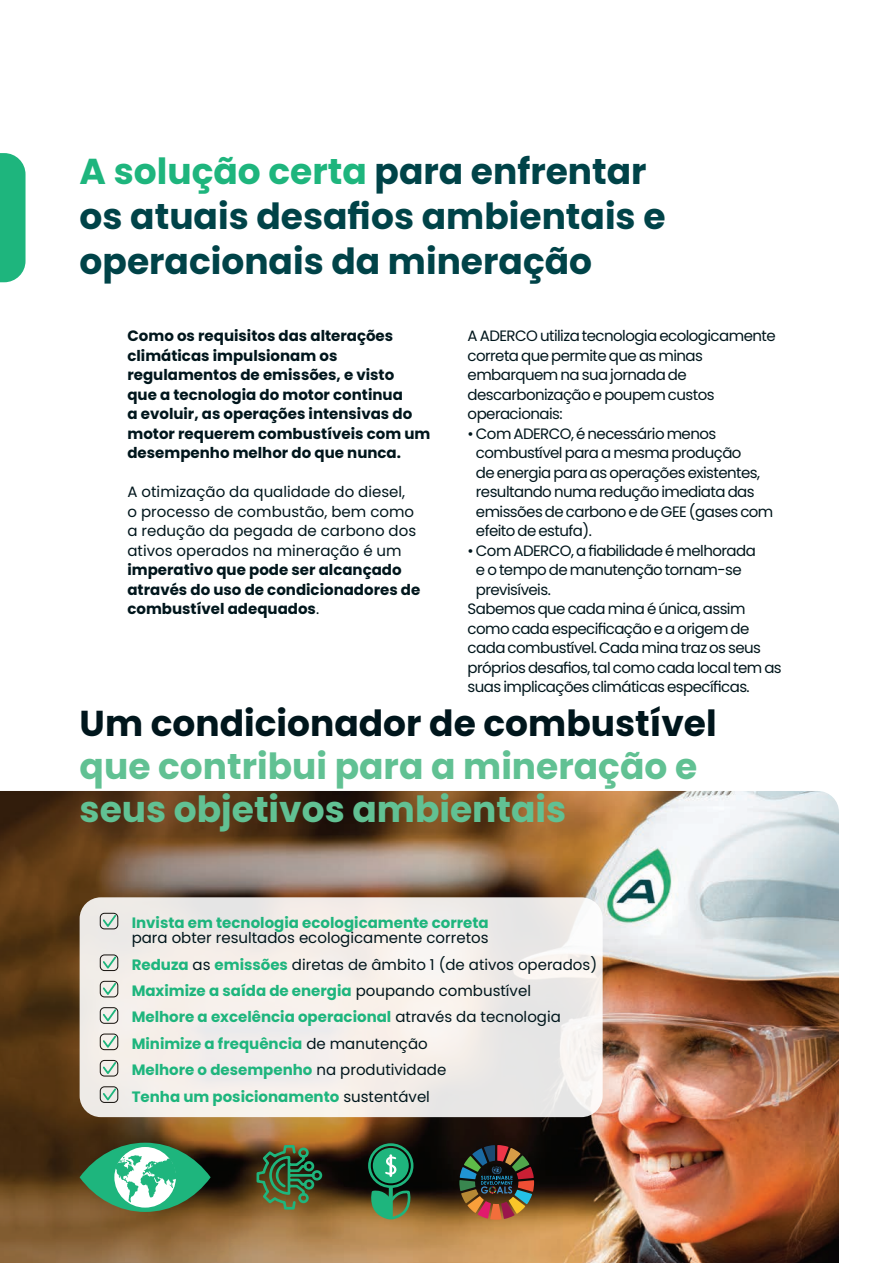
<style>
.page{position:relative;width:893px;height:1263px;background:#fff}
.page>*{position:absolute;margin:0;border:0;box-sizing:border-box;transform-origin:0 0}
.t1{font:700 36px/45px "Poppins";color:#004348}
.t2{font:700 36px/43.2px "Poppins";color:#61c193}
.t3{font:700 36px "Poppins";color:#00161c}
.t4{font:15px/19.5px "Poppins";letter-spacing:-.035em;color:#00161c}
.t5{font:15px/26.4px "Poppins";color:#00161c}
.t6{font:700 15px/19.5px "Poppins";color:#00161c}
.t7{font:700 15px "Poppins";color:#1eb57d}
.s1{color:#1eb57d}
.s2{font-weight:400}
.s3{font-weight:700;color:#1eb57d}
</style>
<div class="page">
<img style="left:0;top:791px;width:839px;height:472px">
<div style="left:80px;top:897px;width:523px;height:220px;background:linear-gradient(to right,#f2ece8,#f1eeec);border-radius:21px"></div>
<svg style="left:0;top:153px;width:26px;height:129px"></svg>
<div style="left:100px;top:913px;width:18px;height:16px;border:1px solid #00161c;border-radius:4px"></div>
<svg style="left:101px;top:913px;width:17px;height:16px"></svg>
<div style="left:100px;top:955px;width:18px;height:16px;border:1px solid #00161c;border-radius:4px"></div>
<svg style="left:101px;top:955px;width:17px;height:16px"></svg>
<div style="left:100px;top:981px;width:18px;height:16px;border:1px solid #00161c;border-radius:4px"></div>
<svg style="left:101px;top:981px;width:17px;height:16px"></svg>
<div style="left:100px;top:1007px;width:18px;height:16px;border:1px solid #00161c;border-radius:4px"></div>
<svg style="left:101px;top:1007px;width:17px;height:16px"></svg>
<div style="left:100px;top:1034px;width:18px;height:16px;border:1px solid #00161c;border-radius:4px"></div>
<svg style="left:101px;top:1034px;width:17px;height:16px"></svg>
<div style="left:100px;top:1060px;width:18px;height:16px;border:1px solid #00161c;border-radius:4px"></div>
<svg style="left:101px;top:1060px;width:17px;height:16px"></svg>
<div style="left:100px;top:1086px;width:18px;height:17px;border:1px solid #00161c;border-radius:4px"></div>
<svg style="left:101px;top:1087px;width:17px;height:16px"></svg>
<svg style="left:80px;top:1143px;width:131px;height:69px;fill:#1eb57d"></svg>
<div style="left:114px;top:1147px;width:62px;height:60px;background:#fff;border-radius:50%"></div>
<svg style="left:115px;top:1155px;width:62px;height:48px"></svg>
<svg style="left:255px;top:1144px;width:69px;height:67px"></svg>
<div style="left:368px;top:1143px;width:45px;height:45px;border:3px solid #1eb57d;border-radius:50%"></div>
<div style="left:373px;top:1148px;width:36px;height:35px;background:#1eb57d;border-radius:50%"></div>
<svg style="left:385px;top:1156px;width:11px;height:19px"></svg>
<hr style="left:389px;top:1155px;width:3px;height:21px;background:#fff">
<svg style="left:368px;top:1190px;width:46px;height:31px"></svg>
<img style="left:459px;top:1145px;width:75px;height:75px">
<h1 class="t1" style="left:80px;top:149px;width:587px"><span class="s1">A solução certa</span> para enfrentar os atuais desafios ambientais e operacionais da mineração</h1>
<p class="t6" style="left:127px;top:326px;width:304px">Como os requisitos das alterações climáticas impulsionam os regulamentos de emissões, e visto<br>que a tecnologia do motor continua<br>a evoluir, as operações intensivas do motor requerem combustíveis com um desempenho melhor do que nunca.</p>
<p class="t5" style="left:127px;top:482px;width:290px;line-height:19.5px">A otimização da qualidade do diesel, o processo de combustão, bem como a redução da pegada de carbono dos ativos operados na mineração é um</p>
<p class="t6" style="left:127px;top:560px;width:294px">imperativo que pode ser alcançado através do uso de condicionadores de combustível adequados<span class="s2">.</span></p>
<p class="t4" style="left:468px;top:326px;width:309px">A ADERCO utiliza tecnologia ecologicamente correta que permite que as minas embarquem na sua jornada de descarbonização e poupem custos operacionais:</p>
<p class="t4" style="left:476px;top:424px;width:299px;text-indent:-8px">• Com ADERCO, é necessário menos combustível para a mesma produção<br>de energia para as operações existentes, resultando numa redução imediata das emissões de carbono e de GEE (gases com efeito de estufa).</p>
<p class="t4" style="left:468px;top:541px;width:290px">• Com ADERCO, a fiabilidade é melhorada</p>
<p class="t4" style="left:476px;top:560px;width:267px">e o tempo de manutenção tornam-se</p>
<p class="t4" style="left:476px;top:580px;width:76px">previsíveis.</p>
<p class="t4" style="left:468px;top:599px;width:279px">Sabemos que cada mina é única, assim</p>
<p class="t4" style="left:468px;top:619px;width:283px">como cada especificação e a origem de</p>
<p class="t4" style="left:468px;top:638px;width:295px">cada combustível. Cada mina traz os seus</p>
<p class="t4" style="left:468px;top:658px;width:316px">próprios desafios, tal como cada local tem as</p>
<p class="t4" style="left:468px;top:677px;width:284px">suas implicações climáticas específicas.</p>
<h1 class="t3" style="left:80px;top:702px;width:639px">Um condicionador de combustível</h1>
<h1 class="t2" style="left:80px;top:745px;width:619px">que contribui para a mineração e seus objetivos ambientais</h1>
<p class="t7" style="left:132px;top:914px;width:358px">Invista em tecnologia ecologicamente correta</p>
<p class="t5" style="left:132px;top:925px;width:467px">para obter resultados ecologicamente corretos<br><span class="s3">Reduza</span> as <span class="s3">emissões</span> diretas de âmbito 1 (de ativos operados)<br><span class="s3">Maximize a saída de energia</span> poupando combustível <span class="s3">Melhore a excelência operacional</span> através da tecnologia <span class="s3">Minimize a frequência</span> de manutenção<br><span class="s3">Melhore o desempenho</span> na produtividade<br><span class="s3">Tenha um posicionamento</span> sustentável</p>
</div>
